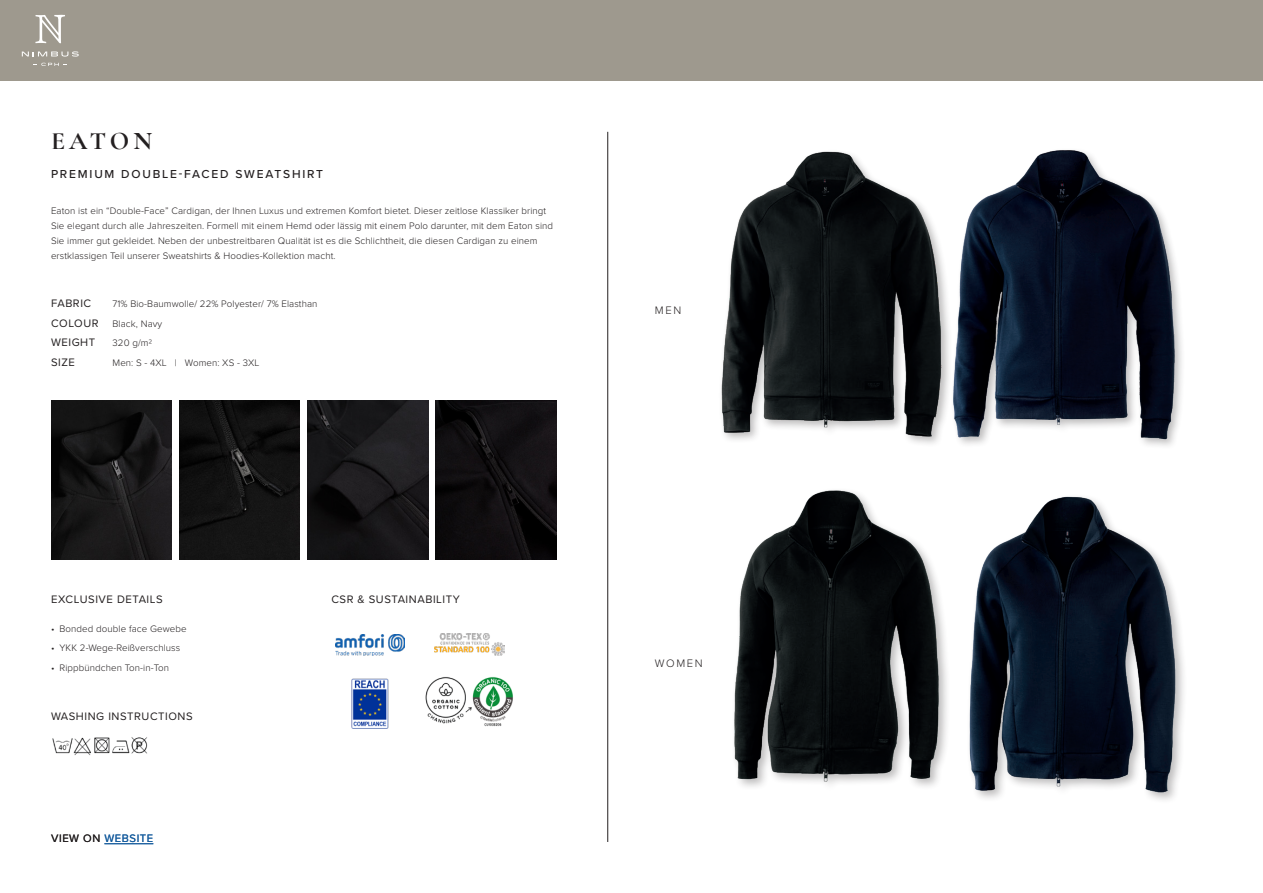
<style>
.page{position:relative;width:1263px;height:893px;background:#fff}
.page>*{position:absolute;margin:0;border:0;box-sizing:border-box;transform-origin:0 0}
.t1{font:700 25.5px "Cormorant Garamond";letter-spacing:.15em;color:#231f20}
.t2{font:500 12px "Proxima Nova";letter-spacing:.15em;color:#231f20}
.t3{font:11.25px "Proxima Nova";letter-spacing:.05em;color:#231f20}
.t4{font:11.25px "Proxima Nova";letter-spacing:.05em;color:#175d9e}
.t5{font:300 11.25px "Proxima Nova";letter-spacing:.15em;color:#231f20}
.t6{font:300 9.75px/15px "Proxima Nova";letter-spacing:.01em;color:#231f20}
.s1{font-weight:400;font-size:11.25px}
.s2{color:#231f20}
</style>
<div class="page">
<div style="left:0;top:0;width:1263px;height:81px;background:#9e998e"></div>
<hr style="left:607px;top:132px;width:1px;height:710px;background:#231f20">
<img style="left:307px;top:401px;width:122px;height:159px">
<img style="left:436px;top:401px;width:121px;height:159px">
<img style="left:51px;top:401px;width:121px;height:159px">
<img style="left:179px;top:401px;width:121px;height:159px">
<img style="left:52px;top:737px;width:96px;height:18px">
<svg style="left:35px;top:15px;width:30px;height:28px"></svg>
<svg style="left:33px;top:63px;width:34px;height:3px"></svg>
<svg style="left:22px;top:51px;width:57px;height:6px"></svg>
<img style="left:335px;top:634px;width:70px;height:21px">
<img style="left:435px;top:633px;width:69px;height:23px">
<img style="left:351px;top:678px;width:38px;height:51px">
<img style="left:425px;top:677px;width:88px;height:50px">
<img style="left:977px;top:496px;width:207px;height:304px">
<img style="left:976px;top:150px;width:206px;height:296px">
<img style="left:734px;top:392px;width:243px;height:399px">
<img style="left:721px;top:151px;width:255px;height:334px">
<hr style="left:104px;top:843px;width:49px;height:1px;background:#175d9e">
<p class="t1" style="left:51px;top:125px;width:103px">EATON</p>
<p class="t2" style="left:51px;top:166px;width:274px">PREMIUM DOUBLE-FACED SWEATSHIRT</p>
<p class="t6" style="left:51px;top:203px;width:504px">Eaton ist ein “Double-Face” Cardigan, der Ihnen Luxus und extremen Komfort bietet. Dieser zeitlose Klassiker bringt Sie elegant durch alle Jahreszeiten. Formell mit einem Hemd oder lässig mit einem Polo darunter, mit dem Eaton sind Sie immer gut gekleidet. Neben der unbestreitbaren Qualität ist es die Schlichtheit, die diesen Cardigan zu einem erstklassigen Teil unserer Sweatshirts &amp; Hoodies-Kollektion macht.</p>
<p class="t3" style="left:51px;top:295px;width:42px">FABRIC</p>
<p class="t6" style="left:113px;top:296px;width:207px">71% Bio-Baumwolle/ 22% Polyester/ 7% Elasthan</p>
<p class="t6" style="left:51px;top:316px;width:113px"><span class="s1">COLOUR</span> Black, Navy</p>
<p class="t3" style="left:51px;top:334px;width:46px">WEIGHT</p>
<p class="t6" style="left:113px;top:335px;width:41px">320 g/m2</p>
<p class="t3" style="left:51px;top:354px;width:25px">SIZE</p>
<p class="t6" style="left:113px;top:355px;width:148px">Men: S - 4XL | Women: XS - 3XL</p>
<p class="t3" style="left:51px;top:590px;width:113px">EXCLUSIVE DETAILS</p>
<p class="t3" style="left:331px;top:590px;width:130px">CSR &amp; SUSTAINABILITY</p>
<p class="t6" style="left:51px;top:620px;width:137px">• Bonded double face Gewebe</p>
<p class="t6" style="left:51px;top:640px;width:131px">• YKK 2-Wege-Reißverschluss</p>
<p class="t6" style="left:51px;top:659px;width:120px">• Rippbündchen Ton-in-Ton</p>
<p class="t3" style="left:51px;top:708px;width:143px">WASHING INSTRUCTIONS</p>
<p class="t4" style="left:51px;top:830px;width:104px"><span class="s2">VIEW ON</span> WEBSITE</p>
<p class="t5" style="left:655px;top:302px;width:28px">MEN</p>
<p class="t5" style="left:655px;top:655px;width:49px">WOMEN</p>
</div>
